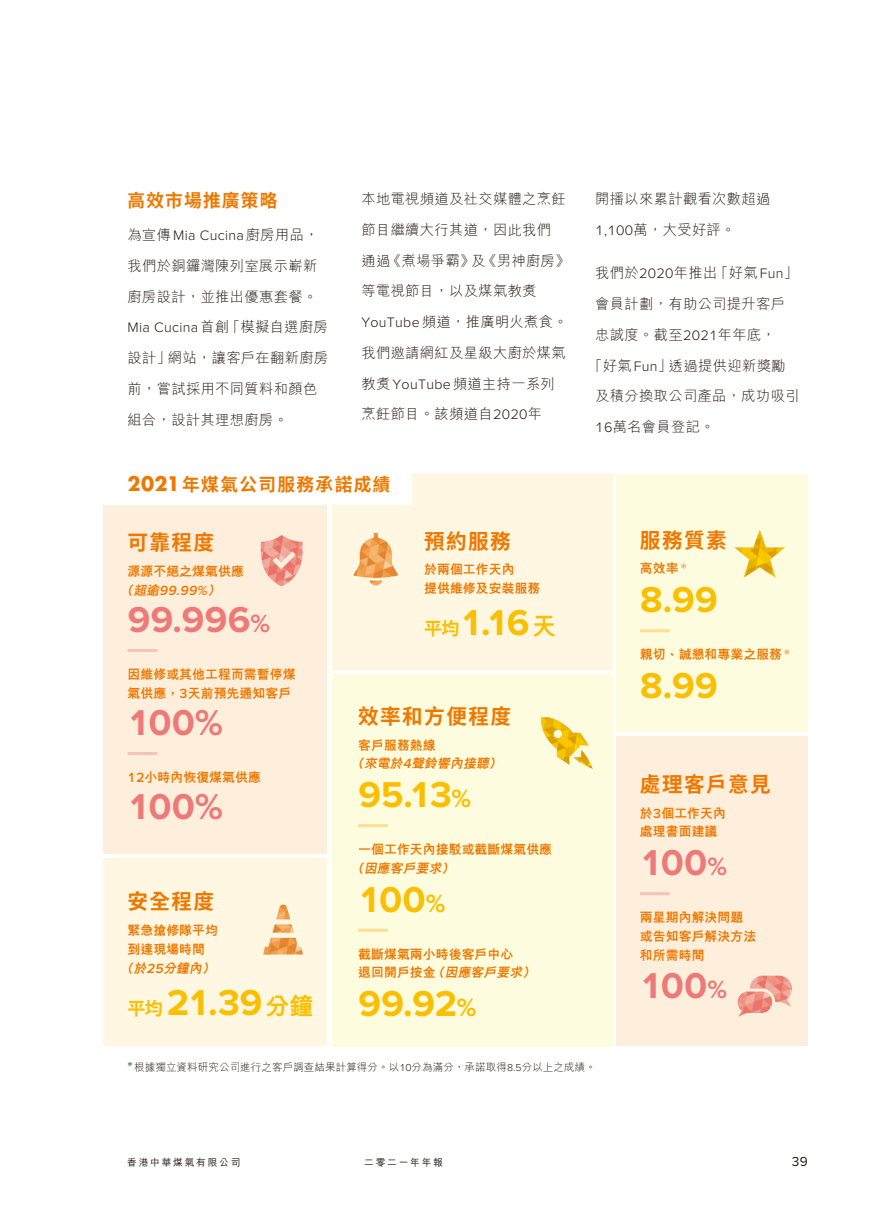
<style>
.page{position:relative;width:893px;height:1212px;background:#fff}
.page>*{position:absolute;margin:0;border:0;box-sizing:border-box;transform-origin:0 0}
.t1{font:700 37.2px "Proxima Nova";letter-spacing:-.02em;color:#fabf00}
.t2{font:700 37.2px "Proxima Nova";letter-spacing:-.005em;color:#ed7a79}
.t3{font:700 21px "Noto Sans HK";letter-spacing:.07em;color:#ee7800}
.t4{font:700 18px "Noto Sans HK";letter-spacing:.08em;color:#ee7800}
.t5{font:300 14.25px/30.8px "M Hei HK";letter-spacing:.025em;color:#231916}
.t6{font:300 14.25px "Proxima Nova";letter-spacing:.02em;color:#231916}
.t7{font:italic 600 13.8px "Proxima Nova";color:#ee7800}
.t8{font:13.5px "Proxima Nova";color:#231916}
.t9{font:800 12.75px/18.8px "M Hei HK";letter-spacing:.015em;color:#ee7800}
.t10{font:italic 800 12.75px/18.8px "M Hei HK";color:#ee7800}
.t11{font:300 10.5px "M Hei HK";letter-spacing:.01em;color:#231916}
.t12{font:500 9.75px "M Hei HK";letter-spacing:.18em;color:#231916}
.s1{font-family:"M Hei HK"}
.s2{font-family:"Proxima Nova"}
.s3{font-family:"Futura Std";font-size:19.5px}
.s4{font-family:"M Hei HK";font-weight:800;font-size:12.75px}
.s5{font-size:25.95px}
.s6{font-family:"Proxima Nova";font-weight:600;font-size:13.8px}
.s7{font-style:italic}
.s8{font-family:"Proxima Nova";font-weight:600;font-style:italic;font-size:13.8px}
.s9{font-family:"Noto Sans HK";font-size:18px}
.s10{font-family:"M Hei HK";font-weight:800;font-size:24px}
.s11{font-style:normal}
.s12{font-family:"Times LT Std";font-weight:400}
</style>
<div class="page">
<div style="left:617px;top:474px;width:191px;height:258px;background:#fefcdf"></div>
<div style="left:103px;top:474px;width:224px;height:380px;background:#feeedc"></div>
<div style="left:332px;top:474px;width:280px;height:196px;background:#fff7e1"></div>
<div style="left:103px;top:858px;width:224px;height:188px;background:#fff7e1"></div>
<hr style="left:128px;top:649px;width:29px;height:3px;background:#f7c2bb">
<hr style="left:128px;top:752px;width:29px;height:3px;background:#f7c2bb">
<div style="left:98px;top:470px;width:314px;height:34px;background:#fff"></div>
<img style="left:260px;top:507px;width:548px;height:540px">
<p class="t4" style="left:128px;top:190px;width:151px">高效市場推廣策略</p>
<p class="t6" style="left:128px;top:225px;width:193px"><span class="s1">為宣傳</span>Mia Cucina<span class="s1">廚房用品，</span></p>
<p class="t5" style="left:128px;top:250px;width:191px">我們於銅鑼灣陳列室展示嶄新廚房設計，並推出優惠套餐。</p>
<p class="t6" style="left:128px;top:317px;width:202px">Mia Cucina<span class="s1">首創「模擬自選廚房</span></p>
<p class="t5" style="left:128px;top:342px;width:202px">設計」網站，讓客戶在翻新廚房前，嘗試採用不同質料和顏色組合，設計其理想廚房。</p>
<p class="t5" style="left:361px;top:183px;width:210px">本地電視頻道及社交媒體之烹飪節目繼續大行其道，因此我們<br>通過《煮場爭霸》及《男神廚房》等電視節目，以及煤氣教煑<br><span class="s2">YouTube</span>頻道，推廣明火煮食。我們邀請網紅及星級大廚於煤氣教煑<span class="s2">YouTube</span>頻道主持一系列烹飪節目。該頻道自<span class="s2">2020</span>年</p>
<p class="t5" style="left:595px;top:183px;width:177px">開播以來累計觀看次數超過<br><span class="s2">1,100</span>萬，大受好評。</p>
<p class="t5" style="left:595px;top:258px;width:204px">我們於<span class="s2">2020</span>年推出「好氣<span class="s2">Fun</span>」</p>
<p class="t5" style="left:595px;top:288px;width:191px">會員計劃，有助公司提升客戶</p>
<p class="t5" style="left:595px;top:319px;width:182px">忠誠度。截至<span class="s2">2021</span>年年底，</p>
<p class="t5" style="left:588px;top:350px;width:199px">「好氣<span class="s2">Fun</span>」透過提供迎新獎勵</p>
<p class="t5" style="left:595px;top:381px;width:206px">及積分換取公司產品，成功吸引</p>
<p class="t5" style="left:595px;top:411px;width:121px"><span class="s2">16</span>萬名會員登記。</p>
<p class="t4" style="left:128px;top:474px;width:264px"><span class="s3">2021</span>年煤氣公司服務承諾成績</p>
<h2 class="t3" style="left:128px;top:530px;width:88px">可靠程度</h2>
<p class="t9" style="left:128px;top:561px;width:118px">源源不絕之煤氣供應</p>
<p class="t7" style="left:120px;top:580px;width:103px"><span class="s4">（超逾</span>99.99%<span class="s4">）</span></p>
<h1 class="t2" style="left:128px;top:592px;width:144px">99.996<span class="s5">%</span></h1>
<p class="t9" style="left:128px;top:665px;width:169px">因維修或其他工程而需暫停煤氣供應，<span class="s6">3</span>天前預先通知客戶</p>
<h1 class="t2" style="left:128px;top:695px;width:97px">100%</h1>
<p class="t9" style="left:128px;top:768px;width:135px"><span class="s6">12</span>小時內恢復煤氣供應</p>
<h1 class="t2" style="left:128px;top:779px;width:97px">100%</h1>
<h2 class="t3" style="left:128px;top:890px;width:88px">安全程度</h2>
<p class="t9" style="left:120px;top:921px;width:99px;text-align:center">緊急搶修隊平均到達現場時間<br><span class="s7">（於</span><span class="s8">25</span><span class="s7">分鐘內）</span></p>
<h1 class="t1" style="left:128px;top:974px;width:187px"><span class="s9">平均</span> 21.39<span class="s10">分鐘</span></h1>
<h2 class="t3" style="left:424px;top:529px;width:88px">預約服務</h2>
<p class="t9" style="left:424px;top:560px;width:118px">於兩個工作天內<br>提供維修及安裝服務</p>
<h1 class="t1" style="left:424px;top:595px;width:134px"><span class="s9">平均</span>1.16 <span class="s10">天</span></h1>
<h2 class="t3" style="left:358px;top:704px;width:154px">效率和方便程度</h2>
<p class="t10" style="left:351px;top:735px;width:154px;text-indent:7px"><span class="s11">客戶服務熱線<br></span>（來電於<span class="s6">4</span>聲鈴響內接聽）</p>
<h1 class="t1" style="left:358px;top:767px;width:114px">95.13<span class="s5">%</span></h1>
<p class="t9" style="left:358px;top:840px;width:195px">一個工作天內接駁或截斷煤氣供應</p>
<p class="t10" style="left:351px;top:858px;width:107px">（因應客戶要求）</p>
<h1 class="t1" style="left:358px;top:871px;width:89px">100<span class="s5">%</span></h1>
<p class="t9" style="left:358px;top:944px;width:181px">截斷煤氣兩小時後客戶中心<br>退回開戶按金<span class="s7">（因應客戶要求）</span></p>
<h1 class="t1" style="left:358px;top:976px;width:120px">99.92<span class="s5">%</span></h1>
<p class="t11" style="left:128px;top:1062px;width:470px"><sup>*</sup>根據獨立資料研究公司進行之客戶調查結果計算得分。以<span class="s2">10</span>分為滿分，承諾取得<span class="s2">8.5</span>分以上之成績。</p>
<h2 class="t3" style="left:640px;top:528px;width:88px">服務質素</h2>
<p class="t9" style="left:640px;top:559px;width:48px">高效率<span class="s12">*</span></p>
<h1 class="t1" style="left:640px;top:572px;width:80px">8.99</h1>
<p class="t9" style="left:640px;top:645px;width:152px">親切、誠懇和專業之服務<span class="s12">*</span></p>
<h1 class="t1" style="left:640px;top:658px;width:80px">8.99</h1>
<h2 class="t3" style="left:640px;top:772px;width:132px">處理客戶意見</h2>
<p class="t9" style="left:640px;top:803px;width:87px">於<span class="s6">3</span>個工作天內處理書面建議</p>
<h1 class="t2" style="left:640px;top:835px;width:89px">100<span class="s5">%</span></h1>
<p class="t9" style="left:640px;top:908px;width:118px">兩星期內解決問題或告知客戶解決方法和所需時間</p>
<h1 class="t2" style="left:640px;top:958px;width:89px">100<span class="s5">%</span></h1>
<p class="t12" style="left:127px;top:1156px;width:115px">香港中華煤氣有限公司</p>
<p class="t12" style="left:364px;top:1156px;width:80px">二零二一年年報</p>
<p class="t8" style="left:792px;top:1151px;width:18px">39</p>
</div>
